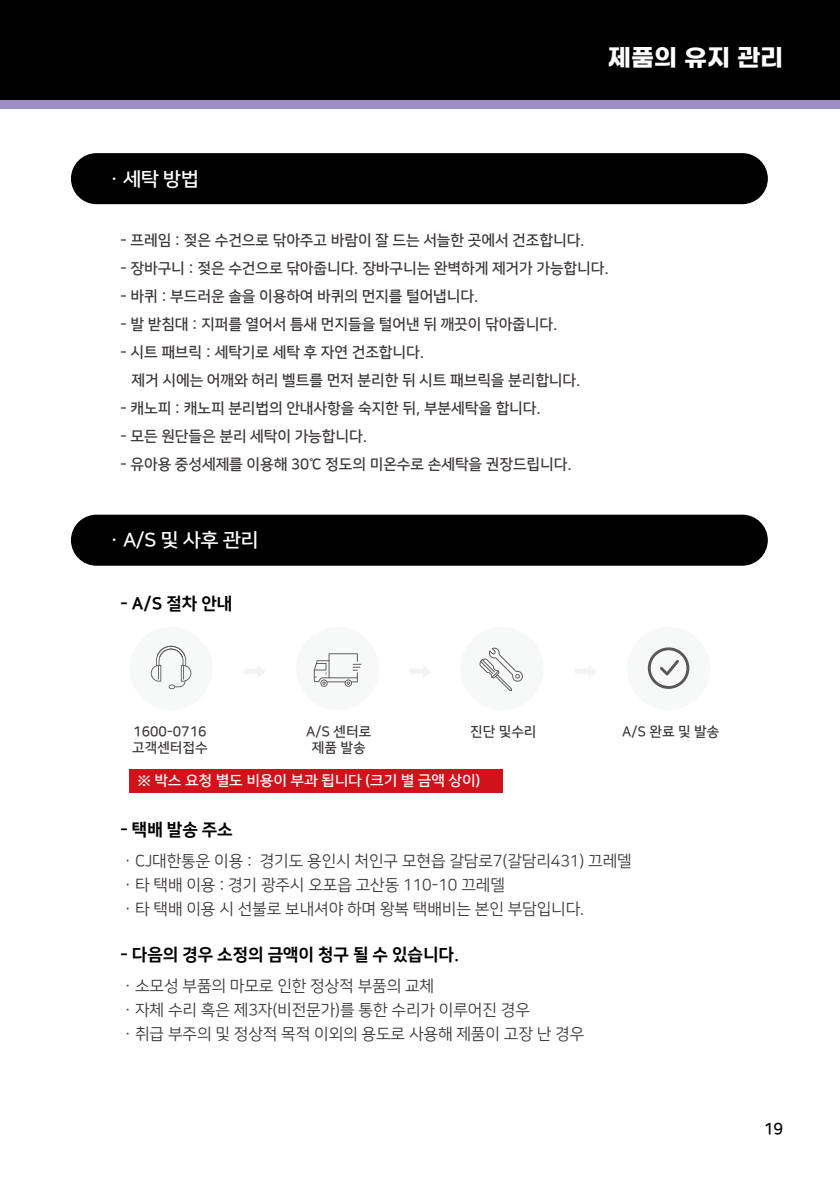
<style>
.page{position:relative;width:840px;height:1191px;background:#fff}
.page>*{position:absolute;margin:0;border:0;box-sizing:border-box;transform-origin:0 0}
.t1{font:24px "Gmarket Sans TTF Bold";color:#fff}
.t2{font:19px "Nanum Square B";letter-spacing:-.025em;color:#fff;scale:1.05 1}
.t3{font:17px "Nanum Square EB";letter-spacing:-.005em;color:#000}
.t4{font:16px/24px "Nanum Square R";letter-spacing:-.005em;color:#3e3a39}
.t5{font:16px "Nanum Square B";color:#000}
.t6{font:15px/28px "Nanum Square B";letter-spacing:-.005em;color:#3e3a39}
.t7{font:14.2px "Nanum Square B";letter-spacing:-.01em;color:#fff;scale:1.05 1}
.t8{font:13.8px/16px "Nanum Square B";color:#3e3a39}
</style>
<div class="page">
<div style="left:0;top:99px;width:839px;height:10px;background:#9a8ec3"></div>
<div style="left:0;top:0;width:839px;height:100px;background:#000"></div>
<div style="left:71px;top:153px;width:696px;height:51px;background:#000;border-radius:26px"></div>
<div style="left:71px;top:514px;width:696px;height:52px;background:#000;border-radius:26px"></div>
<div style="left:129px;top:627px;width:83px;height:83px;background:#f7f8f8;border-radius:50%"></div>
<div style="left:296px;top:627px;width:83px;height:83px;background:#f7f8f8;border-radius:50%"></div>
<div style="left:460px;top:627px;width:83px;height:83px;background:#f7f8f8;border-radius:50%"></div>
<div style="left:626px;top:627px;width:83px;height:83px;background:#f7f8f8;border-radius:50%"></div>
<svg style="left:479px;top:647px;width:43px;height:44px"></svg>
<svg style="left:313px;top:653px;width:48px;height:34px"></svg>
<svg style="left:647px;top:647px;width:42px;height:42px"></svg>
<svg style="left:151px;top:646px;width:40px;height:43px"></svg>
<svg style="left:244px;top:666px;width:21px;height:11px"></svg>
<svg style="left:410px;top:666px;width:21px;height:11px"></svg>
<svg style="left:576px;top:666px;width:20px;height:11px"></svg>
<div style="left:130px;top:768px;width:373px;height:24px;background:#d0121b"></div>
<p class="t2" style="left:105px;top:169px;width:91px">ㆍ세탁 방법</p>
<h1 class="t1" style="left:607px;top:44px;width:177px">제품의 유지 관리</h1>
<p class="t6" style="left:120px;top:226px;width:465px">- 프레임 : 젖은 수건으로 닦아주고 바람이 잘 드는 서늘한 곳에서 건조합니다.</p>
<p class="t6" style="left:120px;top:254px;width:489px">- 장바구니 : 젖은 수건으로 닦아줍니다. 장바구니는 완벽하게 제거가 가능합니다.</p>
<p class="t6" style="left:120px;top:282px;width:359px">- 바퀴 : 부드러운 솔을 이용하여 바퀴의 먼지를 털어냅니다.</p>
<p class="t6" style="left:120px;top:310px;width:438px">- 발 받침대 : 지퍼를 열어서 틈새 먼지들을 털어낸 뒤 깨끗이 닦아줍니다.</p>
<p class="t6" style="left:131px;top:338px;width:450px;text-indent:-11px">- 시트 패브릭 : 세탁기로 세탁 후 자연 건조합니다.<br>제거 시에는 어깨와 허리 벨트를 먼저 분리한 뒤 시트 패브릭을 분리합니다.</p>
<p class="t6" style="left:120px;top:394px;width:421px">- 캐노피 : 캐노피 분리법의 안내사항을 숙지한 뒤, 부분세탁을 합니다.</p>
<p class="t6" style="left:120px;top:422px;width:248px">- 모든 원단들은 분리 세탁이 가능합니다.</p>
<p class="t6" style="left:120px;top:450px;width:452px">- 유아용 중성세제를 이용해 30℃ 정도의 미온수로 손세탁을 권장드립니다.</p>
<p class="t2" style="left:105px;top:530px;width:147px">ㆍA/S 및 사후 관리</p>
<p class="t3" style="left:120px;top:594px;width:113px">- A/S 절차 안내</p>
<p class="t8" style="left:132px;top:723px;width:77px">1600-0716 고객센터접수</p>
<p class="t8" style="left:306px;top:723px;width:66px;text-align:center">A/S 센터로 제품 발송</p>
<p class="t8" style="left:470px;top:723px;width:68px">진단 및수리</p>
<p class="t8" style="left:622px;top:723px;width:98px">A/S 완료 및 발송</p>
<p class="t7" style="left:137px;top:773px;width:328px">※ 박스 요청 별도 비용이 부과 됩니다 (크기 별 금액 상이)</p>
<p class="t3" style="left:120px;top:820px;width:114px">- 택배 발송 주소</p>
<p class="t4" style="left:120px;top:849px;width:512px">ㆍCJ대한통운 이용 : 경기도 용인시 처인구 모현읍 갈담로7(갈담리431) 끄레델ㆍ타 택배 이용 : 경기 광주시 오포읍 고산동 110-10 끄레델<br>ㆍ타 택배 이용 시 선불로 보내셔야 하며 왕복 택배비는 본인 부담입니다.</p>
<p class="t3" style="left:120px;top:945px;width:340px">- 다음의 경우 소정의 금액이 청구 될 수 있습니다.</p>
<p class="t4" style="left:120px;top:974px;width:465px">ㆍ소모성 부품의 마모로 인한 정상적 부품의 교체<br>ㆍ자체 수리 혹은 제3자(비전문가)를 통한 수리가 이루어진 경우<br>ㆍ취급 부주의 및 정상적 목적 이외의 용도로 사용해 제품이 고장 난 경우</p>
<p class="t5" style="left:763px;top:1120px;width:21px">19</p>
</div>
